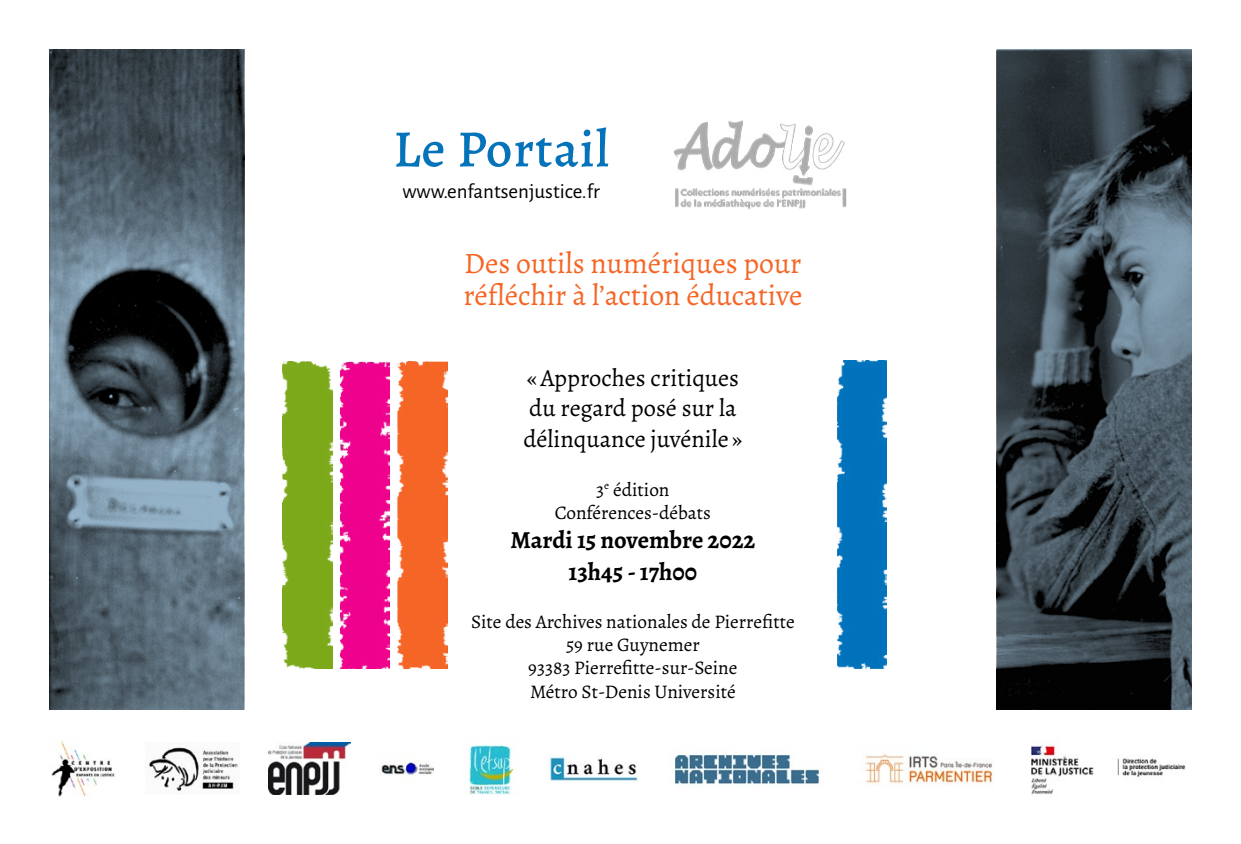
<style>
.page{position:relative;width:1241px;height:844px;background:#fff}
.page>*{position:absolute;margin:0;border:0;box-sizing:border-box;transform-origin:0 0}
.t1{font:500 52.5px "Alegreya";letter-spacing:.02em;color:#0573ba}
.t2{font:29.75px/31.5px "Alegreya";color:#f56626}
.t3{font:24.5px/30.4px "Alegreya";color:#000}
.t4{font:700 24.5px/31.5px "Alegreya";color:#000;text-align:center}
.t5{font:21px "Alegreya Sans";color:#000}
.t6{font:19.25px/23.1px "Alegreya";color:#000;text-align:center}
</style>
<div class="page">
<img style="left:837px;top:360px;width:48px;height:308px">
<img style="left:397px;top:361px;width:50px;height:307px">
<img style="left:340px;top:361px;width:49px;height:307px">
<img style="left:282px;top:361px;width:50px;height:307px">
<img style="left:674px;top:754px;width:146px;height:31px">
<img style="left:468px;top:744px;width:46px;height:51px">
<img style="left:381px;top:760px;width:53px;height:15px">
<img style="left:268px;top:742px;width:83px;height:52px">
<img style="left:149px;top:747px;width:89px;height:44px">
<img style="left:51px;top:741px;width:64px;height:56px">
<img style="left:861px;top:754px;width:132px;height:32px">
<img style="left:674px;top:120px;width:173px;height:89px">
<img style="left:1031px;top:745px;width:155px;height:49px">
<svg style="left:50px;top:50px;width:194px;height:659px;background:#50606c"></svg>
<svg style="left:996px;top:50px;width:194px;height:659px;background:#374249"></svg>
<img style="left:549px;top:756px;width:89px;height:26px">
<h1 class="t1" style="left:393px;top:115px;width:217px">Le Portail</h1>
<p class="t5" style="left:402px;top:176px;width:199px">www.enfantsenjustice.fr</p>
<h2 class="t2" style="left:463px;top:248px;width:340px">Des outils numériques pour réfléchir à l’action éducative</h2>
<p class="t3" style="left:523px;top:363px;width:220px">« Approches critiques du regard posé sur la délinquance juvénile »</p>
<p class="t6" style="left:554px;top:477px;width:158px">3<sup>e</sup> édition<br>Conférences-débats</p>
<p class="t4" style="left:510px;top:523px;width:246px">Mardi 15 novembre 2022<br>13h45 - 17h00</p>
<p class="t6" style="left:471px;top:610px;width:325px">Site des Archives nationales de Pierrefitte<br>59 rue Guynemer<br>93383 Pierrefitte-sur-Seine<br>Métro St-Denis Université</p>
</div>
